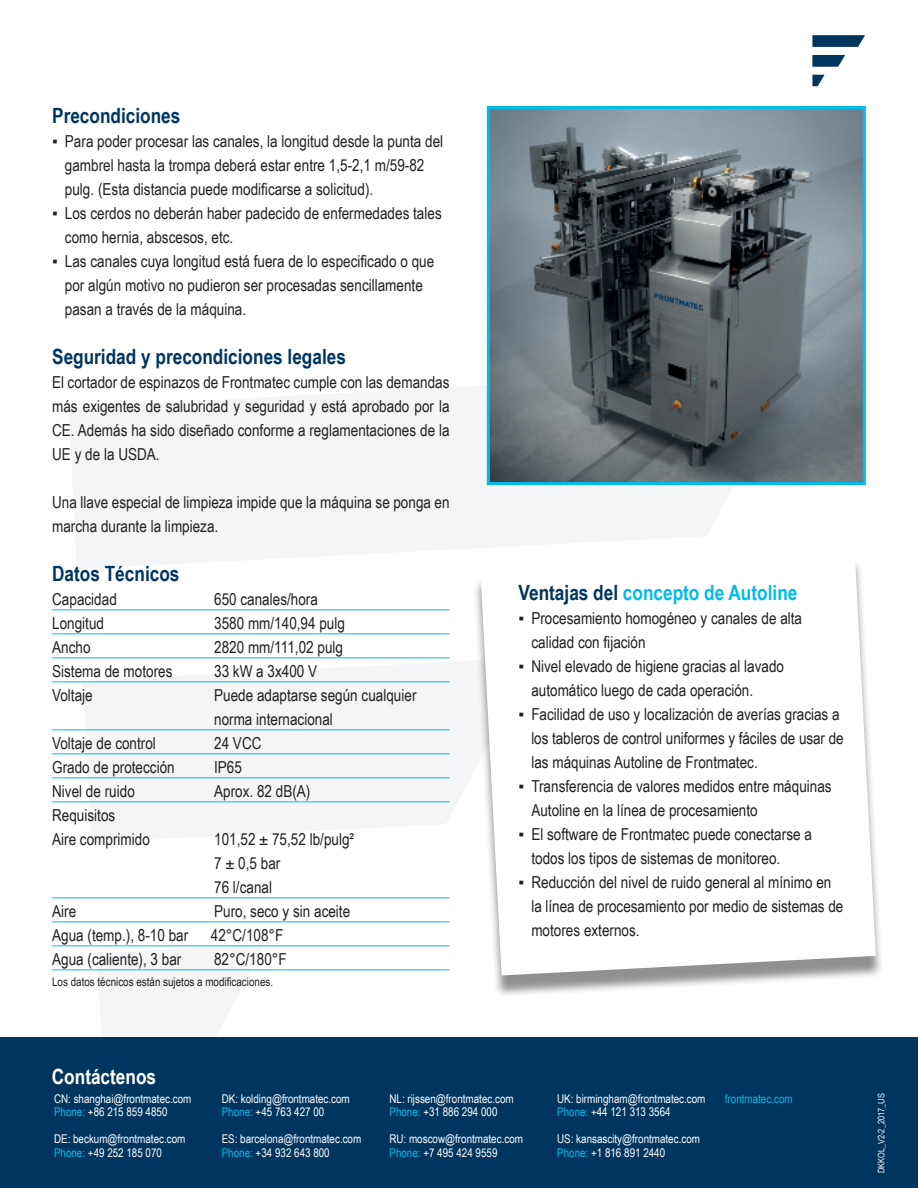
<style>
.page{position:relative;width:918px;height:1188px;background:#fff}
.page>*{position:absolute;margin:0;border:0;box-sizing:border-box;transform-origin:0 0}
.t1{font:700 21px "Arial Narrow";color:#003560}
.t2{font:700 21px "Arial Narrow";color:#02bce8}
.t3{font:700 21px "Arial Narrow";color:#fff}
.t4{font:16.5px/24px "Arial Narrow";color:#231f20}
.t5{font:12px/13.5px "Arial Narrow";color:#fff}
.t6{font:12px "Arial Narrow";color:#231f20}
.t7{font:12px "Arial Narrow";color:#02bce8}
.t8{font:9px "Arial Narrow";color:#fff}
.s1{color:#003560}
.s2{color:#02bce8}
</style>
<div class="page">
<svg style="left:69px;top:369px;width:665px;height:200px;fill:#f3f5f7"></svg>
<svg style="left:82px;top:658px;width:391px;height:184px;fill:#f3f5f7"></svg>
<svg style="left:97px;top:946px;width:168px;height:91px"></svg>
<div style="left:0;top:1037px;width:918px;height:151px;background:#003560"></div>
<svg style="left:812px;top:35px;width:53px;height:12px"></svg>
<svg style="left:812px;top:55px;width:33px;height:12px"></svg>
<svg style="left:812px;top:75px;width:13px;height:11px"></svg>
<img style="left:491px;top:110px;width:371px;height:371px">
<div style="left:487px;top:106px;width:379px;height:379px;border:3px solid #02bce8"></div>
<hr style="left:52px;top:609px;width:398px;height:1px;background:#02bce8">
<hr style="left:52px;top:633px;width:398px;height:1px;background:#02bce8">
<hr style="left:52px;top:657px;width:398px;height:1px;background:#02bce8">
<hr style="left:52px;top:681px;width:398px;height:1px;background:#02bce8">
<hr style="left:52px;top:729px;width:398px;height:1px;background:#02bce8">
<hr style="left:52px;top:753px;width:398px;height:1px;background:#02bce8">
<hr style="left:52px;top:777px;width:398px;height:1px;background:#02bce8">
<hr style="left:52px;top:801px;width:398px;height:1px;background:#02bce8">
<hr style="left:52px;top:897px;width:398px;height:1px;background:#02bce8">
<hr style="left:52px;top:921px;width:398px;height:1px;background:#02bce8">
<hr style="left:52px;top:945px;width:398px;height:1px;background:#02bce8">
<hr style="left:52px;top:969px;width:398px;height:1px;background:#02bce8">
<div style="left:473px;top:559px;width:411px;height:439px;background:#231f20;opacity:.5"></div>
<svg style="left:480px;top:552px;width:396px;height:423px"></svg>
<p class="t1" style="left:52px;top:100px;width:130px">Precondiciones</p>
<p class="t4" style="left:65px;top:128px;width:380px;text-indent:-13px">▪ Para poder procesar las canales, la longitud desde la punta del gambrel hasta la trompa deberá estar entre 1,5-2,1 m/59-82 pulg. (Esta distancia puede modificarse a solicitud).</p>
<p class="t4" style="left:65px;top:200px;width:378px;text-indent:-13px">▪ Los cerdos no deberán haber padecido de enfermedades tales como hernia, abscesos, etc.</p>
<p class="t4" style="left:65px;top:248px;width:371px;text-indent:-13px">▪ Las canales cuya longitud está fuera de lo especificado o que por algún motivo no pudieron ser procesadas sencillamente pasan a través de la máquina.</p>
<p class="t1" style="left:52px;top:341px;width:295px">Seguridad y precondiciones legales</p>
<p class="t4" style="left:52px;top:370px;width:399px;text-align:justify">El cortador de espinazos de Frontmatec cumple con las demandas más exigentes de salubridad y seguridad y está aprobado por la CE. Además ha sido diseñado conforme a reglamentaciones de la UE y de la USDA.</p>
<p class="t4" style="left:52px;top:490px;width:399px">Una llave especial de limpieza impide que la máquina se ponga en marcha durante la limpieza.</p>
<p class="t1" style="left:52px;top:558px;width:129px">Datos Técnicos</p>
<p class="t4" style="left:52px;top:587px;width:66px">Capacidad</p>
<p class="t4" style="left:214px;top:587px;width:105px">650 canales/hora</p>
<p class="t4" style="left:52px;top:611px;width:53px">Longitud</p>
<p class="t4" style="left:214px;top:611px;width:132px">3580 mm/140,94 pulg</p>
<p class="t4" style="left:52px;top:635px;width:40px">Ancho</p>
<p class="t4" style="left:214px;top:635px;width:130px">2820 mm/111,02 pulg</p>
<p class="t4" style="left:52px;top:659px;width:122px">Sistema de motores</p>
<p class="t4" style="left:214px;top:659px;width:105px">33 kW a 3x400 V</p>
<p class="t4" style="left:52px;top:683px;width:42px">Voltaje</p>
<p class="t4" style="left:214px;top:683px;width:204px">Puede adaptarse según cualquier norma internacional</p>
<p class="t4" style="left:52px;top:731px;width:105px">Voltaje de control</p>
<p class="t4" style="left:214px;top:731px;width:49px">24 VCC</p>
<p class="t4" style="left:52px;top:755px;width:124px">Grado de protección</p>
<p class="t4" style="left:214px;top:755px;width:29px">IP65</p>
<p class="t4" style="left:52px;top:779px;width:84px">Nivel de ruido</p>
<p class="t4" style="left:214px;top:779px;width:98px">Aprox. 82 dB(A)</p>
<p class="t4" style="left:52px;top:803px;width:99px">Requisitos<br>Aire comprimido</p>
<p class="t4" style="left:214px;top:827px;width:141px">101,52 ± 75,52 lb/pulg²<br>7 ± 0,5 bar<br>76 l/canal</p>
<p class="t4" style="left:52px;top:899px;width:26px">Aire</p>
<p class="t4" style="left:214px;top:899px;width:138px">Puro, seco y sin aceite</p>
<p class="t4" style="left:52px;top:923px;width:138px">Agua (temp.), 8-10 bar</p>
<p class="t4" style="left:211px;top:923px;width:74px">42°C/108°F</p>
<p class="t4" style="left:52px;top:947px;width:131px">Agua (caliente), 3 bar</p>
<p class="t4" style="left:214px;top:947px;width:74px">82°C/180°F</p>
<p class="t6" style="left:52px;top:973px;width:222px">Los datos técnicos están sujetos a modificaciones.</p>
<p class="t3" style="left:52px;top:1061px;width:106px">Contáctenos</p>
<p class="t2" style="left:519px;top:577px;width:280px"><span class="s1">Ventajas del</span> concepto de Autoline</p>
<p class="t4" style="left:531px;top:605px;width:272px;text-indent:-13px">▪ Procesamiento homogéneo y canales de alta calidad con fijación</p>
<p class="t4" style="left:531px;top:654px;width:254px;text-indent:-13px">▪ Nivel elevado de higiene gracias al lavado automático luego de cada operación.</p>
<p class="t4" style="left:531px;top:702px;width:314px;text-indent:-13px">▪ Facilidad de uso y localización de averías gracias a los tableros de control uniformes y fáciles de usar de las máquinas Autoline de Frontmatec.</p>
<p class="t4" style="left:531px;top:774px;width:302px;text-indent:-13px">▪ Transferencia de valores medidos entre máquinas<br>Autoline en la línea de procesamiento</p>
<p class="t4" style="left:531px;top:822px;width:282px;text-indent:-13px">▪ El software de Frontmatec puede conectarse a todos los tipos de sistemas de monitoreo.</p>
<p class="t4" style="left:531px;top:870px;width:313px;text-indent:-13px">▪ Reducción del nivel de ruido general al mínimo en la línea de procesamiento por medio de sistemas de motores externos.</p>
<p class="t5" style="left:54px;top:1091px;width:139px">CN: shanghai@frontmatec.com<br><span class="s2">Phone:</span> +86 215 859 4850</p>
<p class="t5" style="left:54px;top:1132px;width:133px">DE: beckum@frontmatec.com<br><span class="s2">Phone:</span> +49 252 185 070</p>
<p class="t5" style="left:222px;top:1091px;width:130px">DK: kolding@frontmatec.com<br><span class="s2">Phone:</span> +45 763 427 00</p>
<p class="t5" style="left:222px;top:1132px;width:141px">ES: barcelona@frontmatec.com<br><span class="s2">Phone:</span> +34 932 643 800</p>
<p class="t5" style="left:389px;top:1091px;width:126px">NL: rijssen@frontmatec.com<br><span class="s2">Phone:</span> +31 886 294 000</p>
<p class="t5" style="left:389px;top:1132px;width:135px">RU: moscow@frontmatec.com<br><span class="s2">Phone:</span> +7 495 424 9559</p>
<p class="t5" style="left:557px;top:1091px;width:150px">UK: birmingham@frontmatec.com<br><span class="s2">Phone:</span> +44 121 313 3564</p>
<p class="t5" style="left:557px;top:1132px;width:144px">US: kansascity@frontmatec.com<br><span class="s2">Phone:</span> +1 816 891 2440</p>
<p class="t7" style="left:725px;top:1090px;width:69px">frontmatec.com</p>
<p class="t8" style="left:875px;top:1173px;width:81px;rotate:-90deg">DKKOL_V2-2_2017_US</p>
</div>
